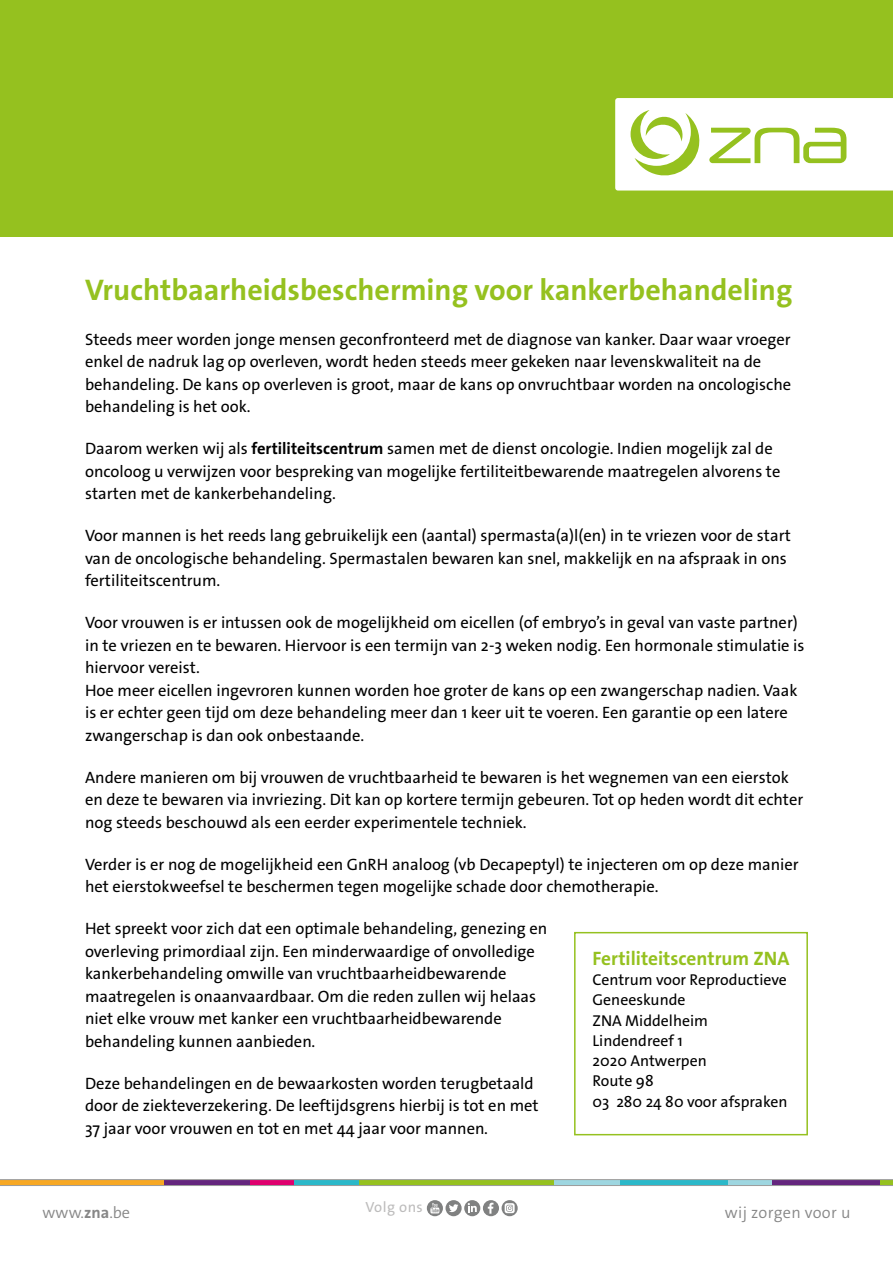
<style>
.page{position:relative;width:893px;height:1263px;background:#fff}
.page>*{position:absolute;margin:0;border:0;box-sizing:border-box;transform-origin:0 0}
.t1{font:700 30px "The Sans Os F";color:#95c11f}
.t2{font:700 19.5px "The Sans Os F";color:#95c11f}
.t3{font:16.5px/22.5px "The Sans Os F";color:#000}
.t4{font:300 16.35px "The Sans Os F";letter-spacing:.02em;color:#878787}
.t5{font:15.75px/20.2px "The Sans Os F";color:#000}
.t6{font:14.7px "The Sans Os F";letter-spacing:.03em;color:#bdbcbc}
.s1{font-weight:700}
</style>
<div class="page">
<div style="left:0;top:0;width:893px;height:236px;background:#95c11f"></div>
<svg style="left:615px;top:98px;width:278px;height:93px;background:#eff6de"></svg>
<svg style="left:0;top:1179px;width:893px;height:6px;background:#90957a"></svg>
<svg style="left:427px;top:1200px;width:16px;height:16px"></svg>
<div style="left:445px;top:1200px;width:17px;height:16px;background:#808181;border-radius:50%"></div>
<div style="left:464px;top:1200px;width:16px;height:16px;background:#808181;border-radius:50%"></div>
<svg style="left:483px;top:1200px;width:16px;height:16px"></svg>
<svg style="left:502px;top:1200px;width:16px;height:16px"></svg>
<svg style="left:449px;top:1204px;width:9px;height:8px"></svg>
<svg style="left:468px;top:1203px;width:9px;height:9px"></svg>
<svg style="left:430px;top:1203px;width:9px;height:10px"></svg>
<svg style="left:488px;top:1203px;width:5px;height:11px"></svg>
<svg style="left:505px;top:1203px;width:10px;height:10px"></svg>
<div style="left:574px;top:932px;width:234px;height:203px;border:2px solid #95c11f"></div>
<h1 class="t1" style="left:85px;top:270px;width:709px">Vruchtbaarheidsbescherming voor kankerbehandeling</h1>
<p class="t3" style="left:85px;top:328px;width:708px">Steeds meer worden jonge mensen geconfronteerd met de diagnose van kanker. Daar waar vroeger enkel de nadruk lag op overleven, wordt heden steeds meer gekeken naar levenskwaliteit na de behandeling. De kans op overleven is groot, maar de kans op onvruchtbaar worden na oncologische behandeling is het ook.</p>
<p class="t3" style="left:85px;top:437px;width:697px">Daarom werken wij als <span class="s1">fertiliteitscentrum</span> samen met de dienst oncologie. Indien mogelijk zal de oncoloog u verwijzen voor bespreking van mogelijke fertiliteitbewarende maatregelen alvorens te starten met de kankerbehandeling.</p>
<p class="t3" style="left:85px;top:524px;width:707px">Voor mannen is het reeds lang gebruikelijk een (aantal) spermasta(a)l(en) in te vriezen voor de start van de oncologische behandeling. Spermastalen bewaren kan snel, makkelijk en na afspraak in ons fertiliteitscentrum.</p>
<p class="t3" style="left:85px;top:611px;width:721px">Voor vrouwen is er intussen ook de mogelijkheid om eicellen (of embryo’s in geval van vaste partner) in te vriezen en te bewaren. Hiervoor is een termijn van 2-3 weken nodig. Een hormonale stimulatie is hiervoor vereist.<br>Hoe meer eicellen ingevroren kunnen worden hoe groter de kans op een zwangerschap nadien. Vaak is er echter geen tijd om deze behandeling meer dan 1 keer uit te voeren. Een garantie op een latere zwangerschap is dan ook onbestaande.</p>
<p class="t3" style="left:85px;top:766px;width:720px">Andere manieren om bij vrouwen de vruchtbaarheid te bewaren is het wegnemen van een eierstok en deze te bewaren via invriezing. Dit kan op kortere termijn gebeuren. Tot op heden wordt dit echter nog steeds beschouwd als een eerder experimentele techniek.</p>
<p class="t3" style="left:85px;top:853px;width:715px">Verder is er nog de mogelijkheid een GnRH analoog (vb Decapeptyl) te injecteren om op deze manier het eierstokweefsel te beschermen tegen mogelijke schade door chemotherapie.</p>
<p class="t3" style="left:85px;top:917px;width:464px">Het spreekt voor zich dat een optimale behandeling, genezing en overleving primordiaal zijn. Een minderwaardige of onvolledige kankerbehandeling omwille van vruchtbaarheidbewarende maatregelen is onaanvaardbaar. Om die reden zullen wij helaas niet elke vrouw met kanker een vruchtbaarheidbewarende behandeling kunnen aanbieden.</p>
<p class="t3" style="left:85px;top:1072px;width:455px">Deze behandelingen en de bewaarkosten worden terugbetaald door de ziekteverzekering. De leeftijdsgrens hierbij is tot en met<br>37 jaar voor vrouwen en tot en met 44 jaar voor mannen.</p>
<p class="t2" style="left:593px;top:946px;width:198px">Fertiliteitscentrum ZNA</p>
<p class="t5" style="left:593px;top:970px;width:196px">Centrum voor Reproductieve<br>Geneeskunde<br>ZNA Middelheim<br>Lindendreef 1<br>2020 Antwerpen<br>Route 98<br>03 280 24 80 voor afspraken</p>
<p class="t6" style="left:366px;top:1198px;width:59px">Volg ons</p>
<p class="t4" style="left:43px;top:1202px;width:89px">www.<span class="s1">zna</span>.be</p>
<p class="t4" style="left:725px;top:1202px;width:127px">wij zorgen voor u</p>
</div>
